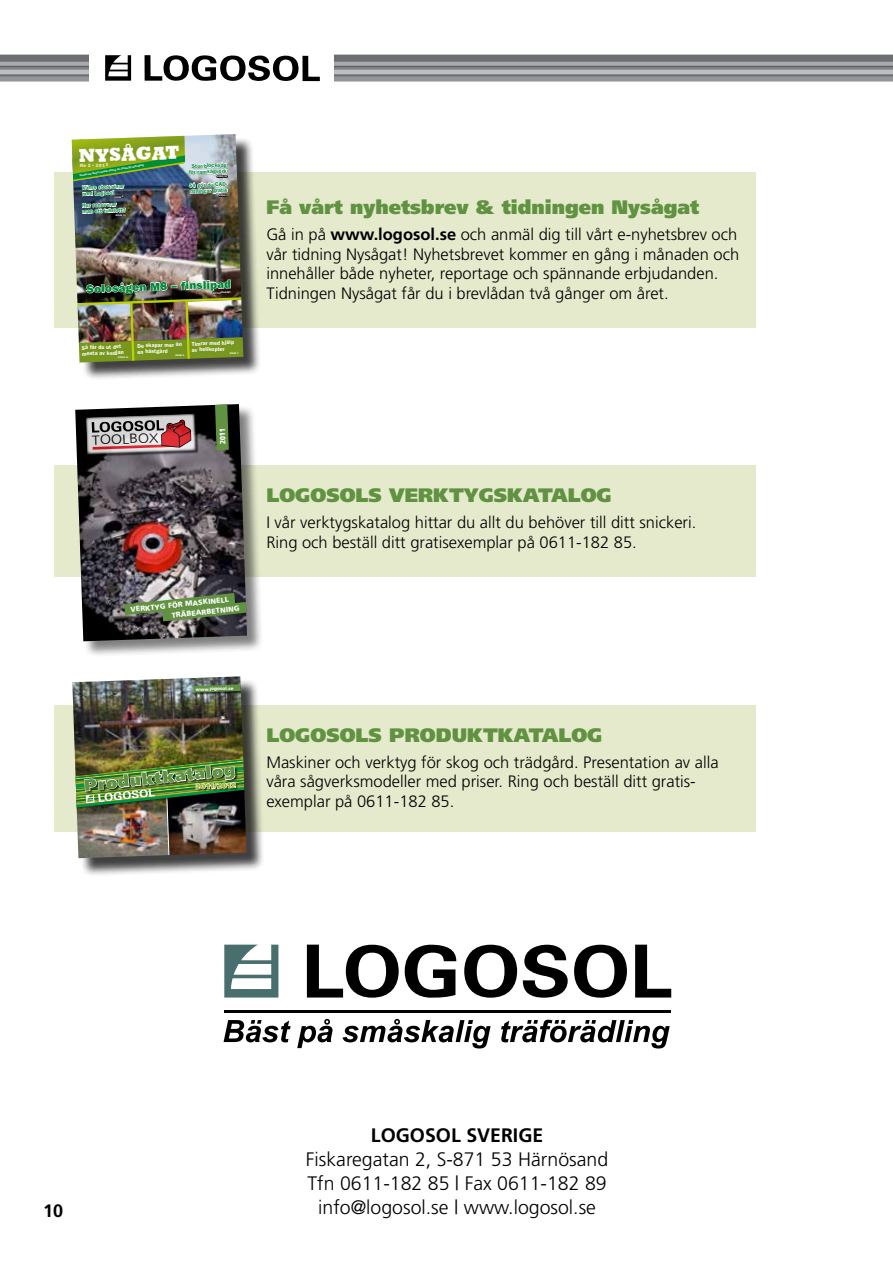
<style>
.page{position:relative;width:893px;height:1263px;background:#fff}
.page>*{position:absolute;margin:0;border:0;box-sizing:border-box;transform-origin:0 0}
.t1{font:300 19.5px/24px "Frutiger";color:#000;text-align:center}
.t2{font:900 19.5px "Frutiger";color:#609241}
.t3{font:700 19.5px "Frutiger";color:#000}
.t4{font:800 19.2px "Rockwell";color:#fff}
.t5{font:700 18px "Frutiger";color:#000}
.t6{font:300 16.5px/19.5px "Frutiger";color:#000}
.t7{font:900 15.75px "Frutiger";color:#609241}
.t8{font:300 13.35px "Frutiger";color:#000;scale:1.17 1}
.t9{font:800 11.4px "Franklin Gothic";color:#008c39}
.t10{font:900 condensed 7.65px "Frutiger";color:#fff}
.t11{font:900 7.2px/10.2px "Frutiger";color:#fff}
.t12{font:900 6.75px "Frutiger";color:#9cb227}
.t13{font:600 5.55px/6px "Franklin Gothic";color:#008c39}
.t14{font:600 5.55px/6px "Franklin Gothic";color:#fff}
.t15{font:800 4.65px "Rockwell";color:#e3eaa7}
.t16{font:900 4.5px "Frutiger";color:#fff}
.t17{font:600 condensed 2.7px "Franklin Gothic";color:#fff}
.t18{font:600 2.25px "Franklin Gothic";color:#fff}
.s1{font-weight:700}
</style>
<div class="page">
<div style="left:0;top:55px;width:893px;height:7px;background:#6d6e71"></div>
<svg style="left:0;top:62px;width:893px;height:4px;background:#a3a5a8"></svg>
<hr style="left:0;top:66px;width:893px;height:1px;background:#58595b">
<hr style="left:0;top:67px;width:893px;height:3px;background:#808285">
<hr style="left:0;top:70px;width:893px;height:4px;background:#bcbec0">
<div style="left:0;top:76px;width:893px;height:6px;background:#939598"></div>
<hr style="left:0;top:74px;width:893px;height:2px;background:#6d6e71">
<div style="left:89px;top:0;width:245px;height:102px;background:#fff"></div>
<svg style="left:145px;top:55px;width:175px;height:26px"></svg>
<svg style="left:105px;top:55px;width:26px;height:26px"></svg>
<div style="left:54px;top:173px;width:702px;height:155px;background:#e5eacc"></div>
<div style="left:54px;top:465px;width:702px;height:112px;background:#e5eacc"></div>
<div style="left:54px;top:705px;width:702px;height:127px;background:#e5eacc"></div>
<svg style="left:307px;top:945px;width:92px;height:53px"></svg>
<svg style="left:405px;top:945px;width:51px;height:53px"></svg>
<svg style="left:464px;top:945px;width:104px;height:53px"></svg>
<svg style="left:574px;top:945px;width:53px;height:53px"></svg>
<svg style="left:635px;top:945px;width:36px;height:52px"></svg>
<svg style="left:224px;top:945px;width:54px;height:52px"></svg>
<hr style="left:224px;top:1009px;width:447px;height:3px;background:#000">
<svg style="left:224px;top:1020px;width:67px;height:22px"></svg>
<svg style="left:297px;top:1019px;width:36px;height:29px"></svg>
<svg style="left:342px;top:1019px;width:149px;height:29px"></svg>
<svg style="left:501px;top:1020px;width:169px;height:28px"></svg>
<div style="left:75px;top:137px;width:187px;height:244px;background:#000;opacity:.75"></div>
<img style="left:74px;top:134px;width:167px;height:97px">
<img style="left:75px;top:231px;width:168px;height:131px">
<img style="left:72px;top:136px;width:158px;height:80px">
<div style="left:76px;top:405px;width:187px;height:253px;background:#000;opacity:.5"></div>
<img style="left:75px;top:404px;width:172px;height:237px">
<svg style="left:86px;top:414px;width:114px;height:44px;background:#9d8587"></svg>
<svg style="left:124px;top:593px;width:122px;height:28px;background:#637f51"></svg>
<svg style="left:215px;top:404px;width:14px;height:46px"></svg>
<div style="left:75px;top:679px;width:190px;height:198px;background:#000;opacity:.75"></div>
<img style="left:72px;top:676px;width:172px;height:76px">
<img style="left:74px;top:752px;width:172px;height:106px">
<svg style="left:193px;top:682px;width:53px;height:14px"></svg>
<p class="t4" style="left:78px;top:145px;width:102px;rotate:-2deg">NYSÅGAT</p>
<p class="t15" style="left:80px;top:163px;width:30px;rotate:-2deg">Nr 2 • 2011</p>
<p class="t17" style="left:79px;top:174px;width:67px;rotate:-9deg">Sverige och Norges ledande tidning om småskalig träförädling</p>
<p class="t13" style="left:82px;top:185px;width:44px;rotate:-2deg">Kährs storsatsar med Logosol</p>
<p class="t18" style="left:115px;top:196px;width:10px;rotate:-2deg">SIDAN 8</p>
<p class="t18" style="left:116px;top:214px;width:12px;rotate:-2deg">SIDAN 15</p>
<p class="t13" style="left:82px;top:202px;width:45px;rotate:-2deg">Hur renoverar man ett träslott?</p>
<p class="t13" style="left:189px;top:163px;width:39px;text-align:center;rotate:-2deg">Stor blocksåg för ramsågverk</p>
<p class="t13" style="left:189px;top:182px;width:41px;rotate:-2deg">Så gör du CAD&shy;ritningar gratis</p>
<p class="t18" style="left:217px;top:175px;width:12px;rotate:-2deg">SIDAN 22</p>
<p class="t18" style="left:219px;top:194px;width:10px;rotate:-2deg">SIDAN 9</p>
<p class="t9" style="left:86px;top:282px;width:146px;rotate:-2deg">Solosågen M8 – finslipad</p>
<p class="t18" style="left:213px;top:292px;width:20px;rotate:-2deg">MITTUPPSLAGET</p>
<p class="t14" style="left:82px;top:345px;width:43px;rotate:-2deg">Så får du ut det mesta av kedjan</p>
<p class="t14" style="left:137px;top:343px;width:46px;rotate:-2deg">De skapar mer än en hästgård</p>
<p class="t14" style="left:192px;top:341px;width:44px;rotate:-2deg">Timrar med hjälp av helikopter</p>
<p class="t18" style="left:118px;top:356px;width:12px;rotate:-2deg">SIDAN 11</p>
<p class="t18" style="left:230px;top:352px;width:10px;rotate:-2deg">SIDAN 7</p>
<p class="t18" style="left:175px;top:354px;width:10px;rotate:-2deg">SIDAN 5</p>
<p class="t2" style="left:266px;top:196px;width:434px">FÅ VÅRT NYHETSBREV &amp; TIDNINGEN NYSÅGAT</p>
<p class="t6" style="left:266px;top:225px;width:474px">Gå in på <span class="s1">www.logosol.se</span> och anmäl dig till vårt e-nyhetsbrev och vår tidning Nysågat! Nyhetsbrevet kommer en gång i månaden och innehåller både nyheter, reportage och spännande erbjudanden.<br>Tidningen Nysågat får du i brevlådan två gånger om året.</p>
<p class="t8" style="left:92px;top:433px;width:58px;rotate:-2deg">TOOLBOX</p>
<p class="t10" style="left:218px;top:445px;width:18px;rotate:-92deg">2011</p>
<p class="t11" style="left:170px;top:600px;width:69px;text-indent:-40px;rotate:-6deg">Verktyg för maskinell träbearbetning</p>
<p class="t2" style="left:266px;top:483px;width:345px">LOGOSOLS VE RKTYG SKATALOG</p>
<p class="t6" style="left:266px;top:512px;width:431px">I vår verktygskatalog hittar du allt du behöver till ditt snickeri.<br>Ring och beställ ditt gratisexemplar på 0611-182 85.</p>
<p class="t16" style="left:196px;top:687px;width:39px;rotate:-2deg">www.logosol.se</p>
<p class="t7" style="left:83px;top:776px;width:153px;rotate:-6deg">PRODUKTKATALOG</p>
<p class="t12" style="left:196px;top:782px;width:41px;rotate:-2deg">2011/2012</p>
<p class="t2" style="left:266px;top:723px;width:336px">LOGOSOLS PRODUKTKATALOG</p>
<p class="t6" style="left:266px;top:752px;width:454px">Maskiner och verktyg för skog och trädgård. Presentation av alla våra sågverksmodeller med priser. Ring och beställ ditt gratis&shy;exemplar på 0611-182 85.</p>
<p class="t5" style="left:43px;top:1200px;width:22px">10</p>
<p class="t3" style="left:371px;top:1123px;width:174px">Logosol Sverige</p>
<p class="t1" style="left:306px;top:1147px;width:304px">Fiskaregatan 2, S-871 53 Härnösand<br>Tfn 0611-182 85 | Fax 0611-182 89 info@logosol.se | www.logosol.se</p>
</div>
